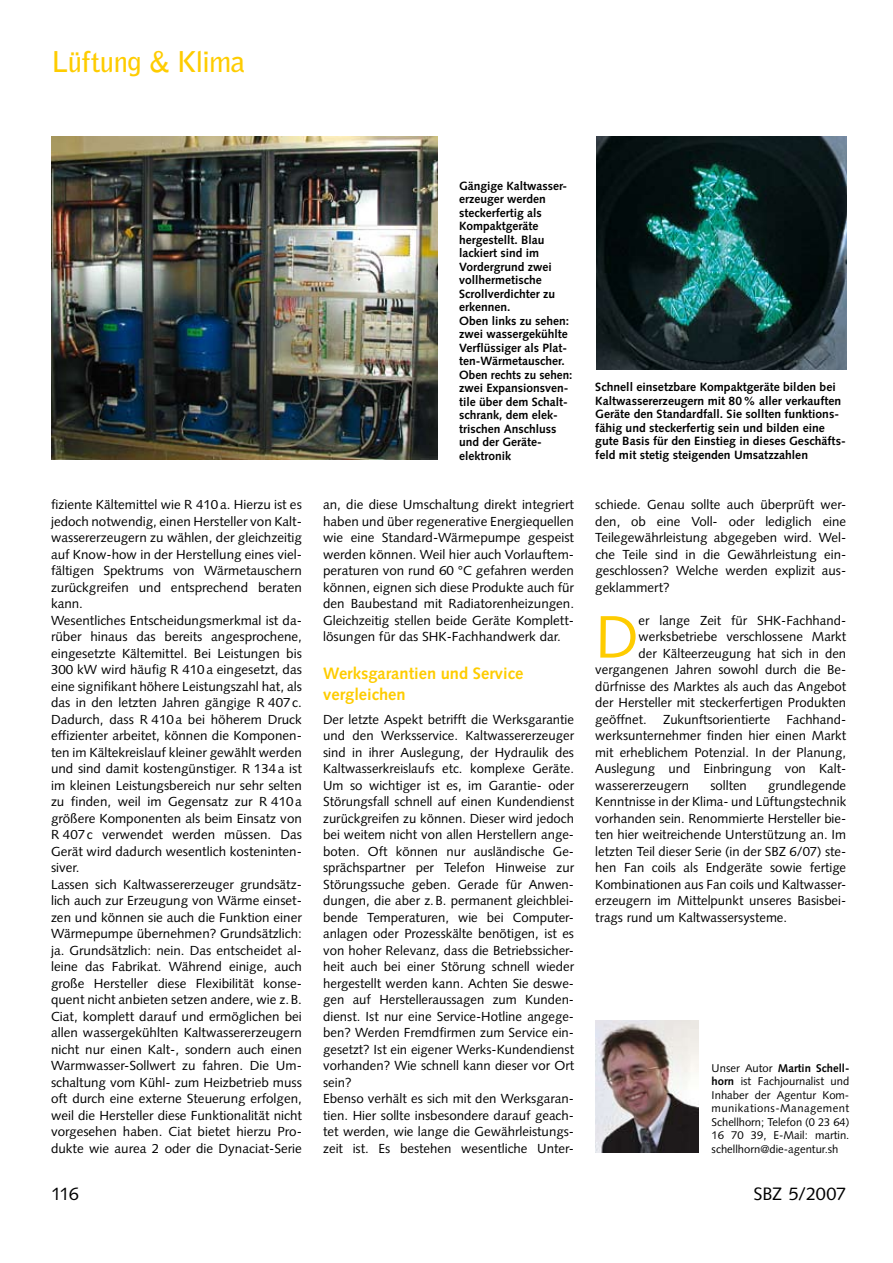
<style>
.page{position:relative;width:893px;height:1263px;background:#fff}
.page>*{position:absolute;margin:0;border:0;box-sizing:border-box;transform-origin:0 0}
.t1{font:59.85px "Syntax LT Std";color:#fecc00}
.t2{font:700 28.5px "Bell Gothic Std";letter-spacing:-.02em;color:#fecc00}
.t3{font:18px "Syntax LT Std";letter-spacing:-.01em;color:#000}
.t4{font:700 16.5px/21px "Syntax LT Std";color:#fecc00}
.t5{font:13.2px/16.5px "Syntax LT Std";color:#000}
.t6{font:700 12px/13.5px "Syntax LT Std";color:#000}
.t7{font:11.25px/13.5px "Syntax LT Std";color:#000}
.s1{font-weight:700}
</style>
<div class="page">
<img style="left:596px;top:136px;width:250px;height:234px">
<img style="left:595px;top:1020px;width:104px;height:132px">
<img style="left:51px;top:136px;width:387px;height:324px">
<h2 class="t2" style="left:51px;top:45px;width:195px">Lüftung &amp; Klima</h2>
<p class="t6" style="left:459px;top:179px;width:115px">Gängige Kaltwasser&shy;erzeuger werden steckerfertig als<br>Kompaktgeräte hergestellt. Blau lackiert sind im<br>Vordergrund zwei vollhermetische<br>Scrollverdichter zu erkennen.<br>Oben links zu sehen: zwei wassergekühlte<br>Verflüssiger als Plat&shy;ten-Wärmetauscher.<br>Oben rechts zu sehen: zwei Expansionsven&shy;tile über dem Schalt&shy;schrank, dem elek&shy;trischen Anschluss und der Geräte&shy;elektronik</p>
<p class="t6" style="left:595px;top:381px;width:252px">Schnell einsetzbare Kompaktgeräte bilden bei Kaltwassererzeugern mit 80% aller ver-kauften Geräte den Standardfall. Sie sollten funktions&shy;fähig und steckerfertig sein und bilden eine gute Basis für den Einstieg in dieses Geschäfts&shy;feld mit stetig steigenden Umsatzzahlen</p>
<p class="t5" style="left:51px;top:496px;width:252px">fiziente Kältemittel wie R 410a. Hierzu ist es jedoch notwendig, einen Hersteller von Kalt&shy;wassererzeugern zu wählen, der gleichzeitig auf Know-how in der Herstellung eines viel&shy;fältigen Spektrums von Wärmetauschern zurückgreifen und entsprechend beraten kann.<br>Wesentliches Entscheidungsmerkmal ist da&shy;rüber hinaus das bereits angesprochene, eingesetzte Kältemittel. Bei Leistungen bis 300 kW wird häufig R 410a eingesetzt, das eine signifikant höhere Leistungszahl hat, als das in den letzten Jahren gängige R 407c.<br>Dadurch, dass R 410a bei höherem Druck effizienter arbeitet, können die Komponen&shy;ten im Kältekreislauf kleiner gewählt werden und sind damit kostengünstiger. R 134a ist im kleinen Leistungsbereich nur sehr selten zu finden, weil im Gegensatz zur R 410a größere Komponenten als beim Einsatz von R 407c verwendet werden müssen. Das Gerät wird dadurch wesentlich kosteninten&shy;siver.<br>Lassen sich Kaltwassererzeuger grundsätz&shy;lich auch zur Erzeugung von Wärme einset&shy;zen und können sie auch die Funktion einer Wärmepumpe übernehmen? Grundsätzlich: ja. Grundsätzlich: nein. Das entscheidet al&shy;leine das Fabrikat. Während einige, auch große Hersteller diese Flexibilität konse&shy;quent nicht anbieten setzen andere, wie z.B.<br>Ciat, komplett darauf und ermöglichen bei allen wassergekühlten Kaltwassererzeugern nicht nur einen Kalt-, sondern auch einen Warmwasser-Sollwert zu fahren. Die Um&shy;schaltung vom Kühl- zum Heizbetrieb muss oft durch eine externe Steuerung erfolgen, weil die Hersteller diese Funktionalität nicht vorgesehen haben. Ciat bietet hierzu Pro&shy;dukte wie aurea 2 oder die Dynaciat-Serie</p>
<p class="t5" style="left:595px;top:496px;width:252px">schiede. Genau sollte auch überprüft wer&shy;den, ob eine Voll- oder lediglich eine Teilegewährleistung abgegeben wird. Wel&shy;che Teile sind in die Gewährleistung ein&shy;geschlossen? Welche werden explizit aus&shy;geklammert?</p>
<p class="t5" style="left:323px;top:496px;width:252px;text-align:justify">an, die diese Umschaltung direkt integriert haben und über regenerative Energiequellen wie eine Standard-Wärmepumpe gespeist werden können. Weil hier auch Vorlauftem&shy;peraturen von rund 60 °C gefahren werden können, eignen sich diese Produkte auch für den Baubestand mit Radiatorenheizungen.<br>Gleichzeitig stellen beide Geräte Komplett&shy;lösungen für das SHK-Fachhandwerk dar.</p>
<p class="t4" style="left:323px;top:662px;width:202px">Werksgarantien und Service vergleichen</p>
<p class="t5" style="left:323px;top:711px;width:252px">Der letzte Aspekt betrifft die Werksgarantie und den Werksservice. Kaltwassererzeuger sind in ihrer Auslegung, der Hydraulik des Kaltwasserkreislaufs etc. komplexe Geräte.<br>Um so wichtiger ist es, im Garantie- oder Störungsfall schnell auf einen Kundendienst zurückgreifen zu können. Dieser wird jedoch bei weitem nicht von allen Herstellern ange&shy;boten. Oft können nur ausländische Ge&shy;sprächspartner per Telefon Hinweise zur Störungssuche geben. Gerade für Anwen&shy;dungen, die aber z.B. permanent gleichblei&shy;bende Temperaturen, wie bei Computer&shy;anlagen oder Prozesskälte benötigen, ist es von hoher Relevanz, dass die Betriebssicher&shy;heit auch bei einer Störung schnell wieder hergestellt werden kann. Achten Sie deswe&shy;gen auf Herstelleraussagen zum Kunden&shy;dienst. Ist nur eine Service-Hotline angege&shy;ben? Werden Fremdfirmen zum Service ein&shy;gesetzt? Ist ein eigener Werks-Kundendienst vorhanden? Wie schnell kann dieser vor Ort sein?<br>Ebenso verhält es sich mit den Werksgaran&shy;tien. Hier sollte insbesondere darauf geach&shy;tet werden, wie lange die Gewährleistungs&shy;zeit ist. Es bestehen wesentliche Unter-</p>
<h1 class="t1" style="left:595px;top:601px;width:45px">D</h1>
<p class="t5" style="left:638px;top:612px;width:209px">er lange Zeit für SHK-Fachhand-</p>
<p class="t5" style="left:638px;top:628px;width:209px">werksbetriebe verschlossene Markt</p>
<p class="t5" style="left:638px;top:645px;width:209px">der Kälteerzeugung hat sich in den</p>
<p class="t5" style="left:595px;top:661px;width:252px">vergangenen Jahren sowohl durch die Be-</p>
<p class="t5" style="left:595px;top:678px;width:252px">dürfnisse des Marktes als auch das Angebot</p>
<p class="t5" style="left:595px;top:694px;width:252px">der Hersteller mit steckerfertigen Produkten</p>
<p class="t5" style="left:595px;top:711px;width:252px">geöffnet. Zukunftsorientierte Fachhand-</p>
<p class="t5" style="left:595px;top:727px;width:252px">werksunternehmer finden hier einen Markt</p>
<p class="t5" style="left:595px;top:744px;width:252px">mit erheblichem Potenzial. In der Planung,</p>
<p class="t5" style="left:595px;top:760px;width:250px">Auslegung und Einbringung von Kalt-</p>
<p class="t5" style="left:595px;top:777px;width:95px">wassererzeugern</p>
<p class="t5" style="left:710px;top:777px;width:38px">sollten</p>
<p class="t5" style="left:595px;top:777px;width:252px;text-align:justify;text-indent:173px">grundlegende Kenntnisse in der Klima- und Lüftungstechnik vorhanden sein. Renommierte Hersteller bie&shy;ten hier weitreichende Unterstützung an. Im letzten Teil dieser Serie (in der SBZ 6/07) ste&shy;hen Fan coils als End-geräte sowie fertige Kombinationen aus Fan coils und Kaltwasser&shy;erzeugern im Mittelpunkt unseres Basisbei&shy;trags rund um Kaltwassersysteme.</p>
<p class="t7" style="left:712px;top:1061px;width:139px">Unser Autor <span class="s1">Martin Schell&shy;horn</span> ist Fachjournalist und<br>Inhaber der Agentur Kom&shy;munikations-Management<br>Schellhorn; Telefon (0 23 64)<br>16 70 39, E-Mail: martin. schellhorn@die-agentur.sh</p>
<h3 class="t3" style="left:51px;top:1183px;width:29px">116</h3>
<h3 class="t3" style="left:753px;top:1183px;width:94px">SBZ 5/2007</h3>
</div>
